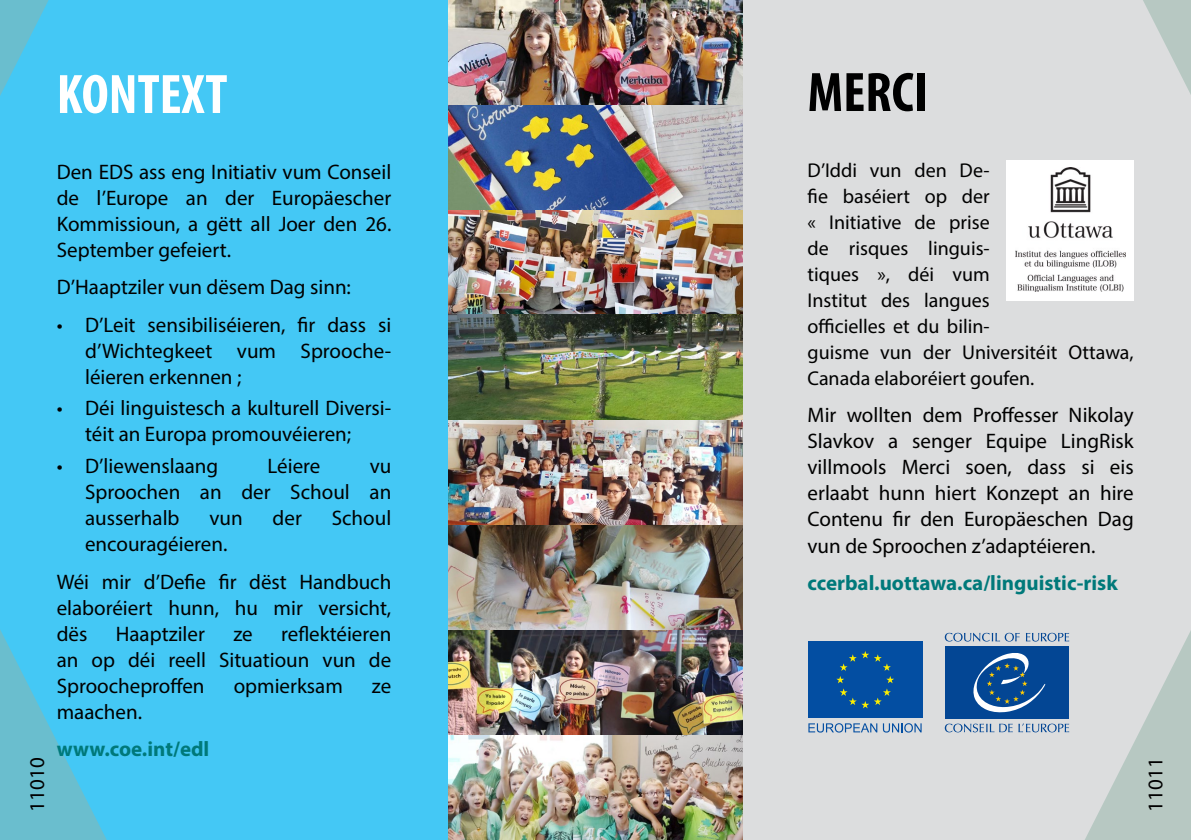
<style>
.page{position:relative;width:1191px;height:840px;background:#fff}
.page>*{position:absolute;margin:0;border:0;box-sizing:border-box;transform-origin:0 0}
.t1{font:700 condensed 56px "Myriad Pro";color:#fff}
.t2{font:700 condensed 56px "Myriad Pro";color:#000}
.t3{font:21px/26px "Myriad Pro";color:#000;text-align:justify}
.t4{font:700 21px "Myriad Pro";color:#00797a}
.t5{font:20px/26px "Myriad Pro";color:#000}
</style>
<div class="page">
<div style="left:0;top:0;width:595px;height:839px;background:#44c8f5"></div>
<div style="left:595px;top:0;width:596px;height:839px;background:#dcddde"></div>
<svg style="left:0;top:630px;width:106px;height:209px;fill:#65bfd3"></svg>
<svg style="left:1054px;top:631px;width:137px;height:208px"></svg>
<svg style="left:1111px;top:0;width:80px;height:301px"></svg>
<svg style="left:0;top:0;width:49px;height:96px"></svg>
<img style="left:448px;top:0;width:295px;height:626px">
<img style="left:448px;top:626px;width:295px;height:213px">
<div style="left:1006px;top:160px;width:127px;height:140px;background:#fff"></div>
<img style="left:1015px;top:167px;width:110px;height:125px">
<svg style="left:808px;top:723px;width:69px;height:9px"></svg>
<svg style="left:883px;top:723px;width:38px;height:9px"></svg>
<div style="left:808px;top:641px;width:114px;height:76px;background:#034ea2"></div>
<svg style="left:836px;top:651px;width:58px;height:57px"></svg>
<svg style="left:944px;top:632px;width:125px;height:9px"></svg>
<svg style="left:944px;top:723px;width:125px;height:9px"></svg>
<div style="left:945px;top:646px;width:123px;height:72px;background:#034694"></div>
<svg style="left:973px;top:653px;width:72px;height:59px"></svg>
<h1 class="t1" style="left:57px;top:59px;width:172px">KONTEXT</h1>
<p class="t3" style="left:57px;top:158px;width:336px">Den EDS ass eng Initiativ vum Conseil de l’Europe an der Europäescher Kommissioun, a gëtt all Joer den 26.<br>September gefeiert.</p>
<p class="t3" style="left:57px;top:274px;width:296px">D’Haaptziler vun dësem Dag sinn:</p>
<p class="t3" style="left:85px;top:311px;width:308px;text-indent:-28px">• D’Leit sensibiliséieren, fir dass si d’Wichtegkeet vum Sprooche&shy;léieren erkennen ;</p>
<p class="t3" style="left:57px;top:395px;width:336px;text-align:center">• Déi linguistesch a kulturell Diversi&shy;téit an Europa promouvéieren;</p>
<p class="t3" style="left:57px;top:452px;width:163px">• D’liewenslaang</p>
<p class="t3" style="left:268px;top:452px;width:54px">Léiere</p>
<p class="t3" style="left:85px;top:452px;width:308px;text-indent:284px">vu Sproochen an der Schoul an ausserhalb</p>
<p class="t3" style="left:209px;top:504px;width:35px">vun</p>
<p class="t3" style="left:273px;top:504px;width:31px">der</p>
<p class="t3" style="left:332px;top:504px;width:61px">Schoul</p>
<p class="t3" style="left:57px;top:524px;width:336px;line-height:37.4px;text-indent:28px">encouragéieren.<br>Wéi mir d’Defie fir dëst Handbuch</p>
<p class="t3" style="left:57px;top:594px;width:336px">elaboréiert hunn, hu mir versicht, dës</p>
<p class="t3" style="left:57px;top:620px;width:336px;text-indent:224px">reflektéieren an op déi reell Situatioun vun de Sproocheproffen</p>
<p class="t3" style="left:116px;top:620px;width:91px">Haaptziler</p>
<p class="t3" style="left:233px;top:620px;width:21px">ze</p>
<p class="t3" style="left:234px;top:672px;width:111px">opmierksam</p>
<p class="t3" style="left:372px;top:672px;width:21px">ze</p>
<h1 class="t2" style="left:807px;top:57px;width:122px">MERCI</h1>
<p class="t5" style="left:807px;top:157px;width:328px">D’Iddi vun den De-<br>fie baséiert op der<br>« Initiative de prise<br>de risques linguis-<br>tiques », déi vum<br>Institut des langues<br>officielles et du bilin-<br>guisme vun der Universitéit Ottawa,<br>Canada elaboréiert goufen.</p>
<p class="t3" style="left:807px;top:402px;width:328px">Mir wollten dem Proffesser Nikolay Slavkov a senger Equipe LingRisk villmools Merci soen, dass si eis erlaabt hunn hiert Konzept an hire Contenu fir den Europäeschen Dag vun de Sproochen z’adaptéieren.</p>
<p class="t4" style="left:807px;top:568px;width:312px">ccerbal.uottawa.ca/linguistic-risk</p>
<p class="t3" style="left:57px;top:698px;width:87px">maachen.</p>
<p class="t4" style="left:57px;top:734px;width:154px">www.coe.int/edl</p>
<p class="t3" style="left:24px;top:811px;width:55px;rotate:-90deg">11010</p>
<p class="t3" style="left:1142px;top:811px;width:55px;rotate:-90deg">11011</p>
</div>
